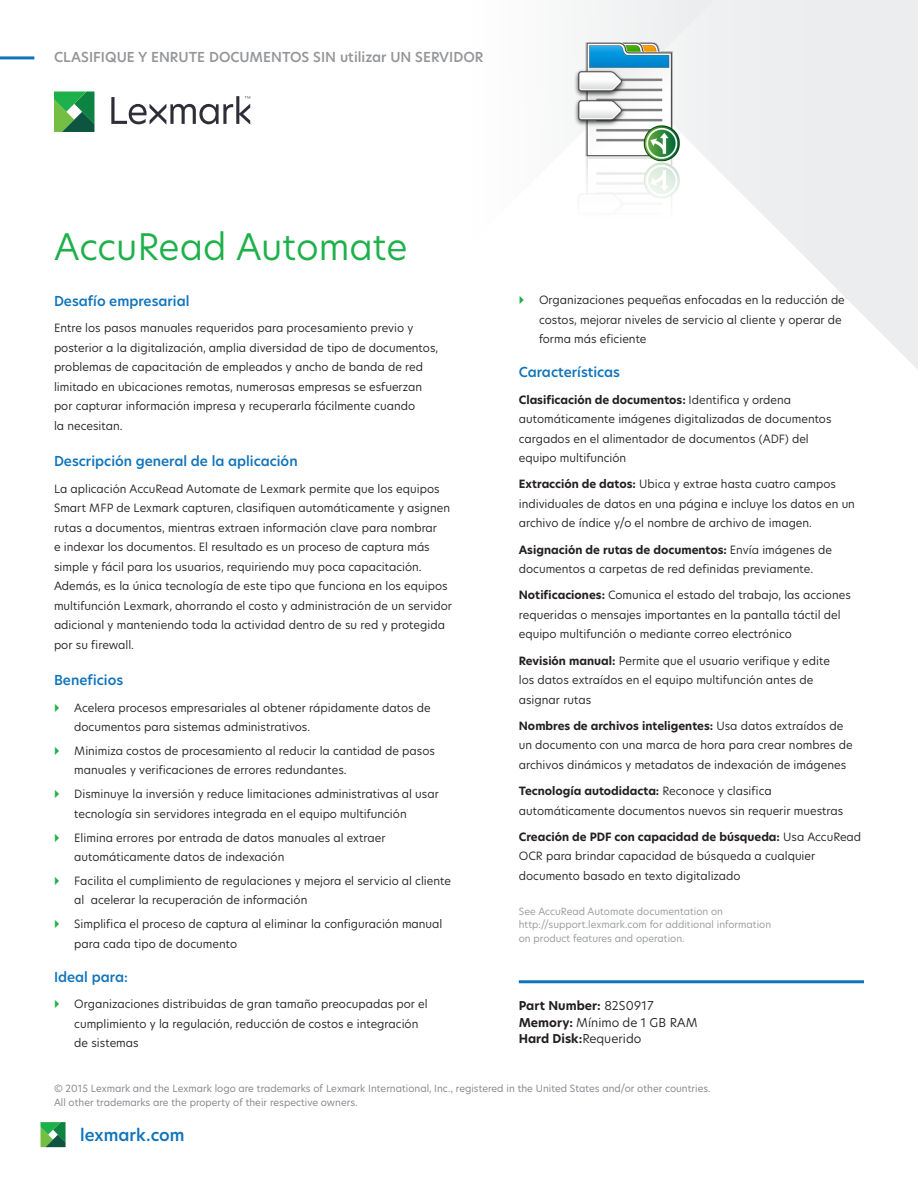
<style>
.page{position:relative;width:918px;height:1188px;background:#fff}
.page>*{position:absolute;margin:0;border:0;box-sizing:border-box;transform-origin:0 0}
.Header_Style_-_Level{font:36px "TP Hero";color:#1eb14b}
.URL_Style{font:600 16.5px "TP Hero";color:#1074bc}
.Header_Style_-_Level-2{font:600 13.5px "TP Hero";color:#1074bc}
.Document_Label_Style{font:600 13.5px "TP Hero";color:#939598}
.eSF_App_-_Blue_rule{font:12px/16.5px "TP Hero";color:#231f20}
.eSF_App_-_callout_bo{font:700 12px "TP Hero";color:#231f20}
.Body_Copy{font:11.25px/19.5px "TP Hero";color:#231f20}
.Copyright_Style{font:9.75px "TP Hero";color:#7f7e85}
.Caption_Style{font:9.75px/13.5px "TP Hero";color:#939598}
.s1{font-weight:700}
.s2{font-weight:400}
</style>
<div class="page">
<svg style="left:766px;top:0;width:152px;height:370px"></svg>
<svg style="left:592px;top:0;width:174px;height:218px"></svg>
<hr style="left:519px;top:980px;width:345px;height:3px;background:#1074bc">
<img style="left:573px;top:17px;width:114px;height:201px">
<hr style="left:0;top:56px;width:34px;height:3px;background:#1074bc">
<svg style="left:111px;top:96px;width:139px;height:28px"></svg>
<svg style="left:54px;top:91px;width:40px;height:41px"></svg>
<svg style="left:40px;top:1122px;width:26px;height:25px"></svg>
<p class="Document_Label_Style" style="left:54px;top:48px;width:431px">CLASIFIQUE Y ENRUTE DOCUMENTOS SIN utilizar UN SERVIDOR</p>
<p class="Header_Style_-_Level" style="left:54px;top:222px;width:355px">AccuRead Automate</p>
<p class="Header_Style_-_Level-2" style="left:54px;top:292px;width:137px">Desafío empresarial</p>
<p class="Body_Copy" style="left:54px;top:318px;width:386px">Entre los pasos manuales requeridos para procesamiento previo y posterior a la digitalización, amplia diversidad de tipo de documentos, problemas de capacitación de empleados y ancho de banda de red limitado en ubicaciones remotas, numerosas empresas se esfuerzan por capturar información impresa y recuperarla fácilmente cuando<br>la necesitan.</p>
<p class="Header_Style_-_Level-2" style="left:54px;top:452px;width:245px">Descripción general de la aplicación</p>
<p class="Body_Copy" style="left:54px;top:479px;width:400px">La aplicación AccuRead Automate de Lexmark permite que los equipos Smart MFP de Lexmark capturen, clasifiquen automáticamente y asignen rutas a documentos, mientras extraen información clave para nombrar<br>e indexar los documentos. El resultado es un proceso de captura más simple y fácil para los usuarios, requiriendo muy poca capacitación.<br>Además, es la única tecnología de este tipo que funciona en los equipos multifunción Lexmark, ahorrando el costo y administración de un servidor adicional y manteniendo toda la actividad dentro de su red y protegida por su firewall.</p>
<p class="Header_Style_-_Level-2" style="left:54px;top:671px;width:71px">Beneficios</p>
<p class="Body_Copy" style="left:74px;top:698px;width:358px">Acelera procesos empresariales al obtener rápidamente datos de documentos para sistemas administrativos.</p>
<p class="Body_Copy" style="left:74px;top:741px;width:362px">Minimiza costos de procesamiento al reducir la cantidad de pasos manuales y verificaciones de errores redundantes.</p>
<p class="Body_Copy" style="left:74px;top:784px;width:366px">Disminuye la inversión y reduce limitaciones administrativas al usar tecnología sin servidores integrada en el equipo multifunción</p>
<p class="Body_Copy" style="left:74px;top:827px;width:313px">Elimina errores por entrada de datos manuales al extraer automáticamente datos de indexación</p>
<p class="Body_Copy" style="left:74px;top:871px;width:378px">Facilita el cumplimiento de regulaciones y mejora el servicio al cliente al acelerar la recuperación de información</p>
<p class="Body_Copy" style="left:74px;top:914px;width:370px">Simplifica el proceso de captura al eliminar la configuración manual para cada tipo de documento</p>
<p class="Header_Style_-_Level-2" style="left:54px;top:968px;width:75px">Ideal para:</p>
<p class="Body_Copy" style="left:74px;top:994px;width:355px">Organizaciones distribuidas de gran tamaño preocupadas por el cumplimiento y la regulación, reducción de costos e integración de sistemas</p>
<p class="Body_Copy" style="left:539px;top:290px;width:307px">Organizaciones pequeñas enfocadas en la reducción de costos, mejorar niveles de servicio al cliente y operar de forma más eficiente</p>
<p class="Header_Style_-_Level-2" style="left:519px;top:363px;width:103px">Características</p>
<p class="Body_Copy" style="left:519px;top:390px;width:314px"><span class="s1">Clasificación de documentos:</span> Identifica y ordena automáticamente imágenes digitalizadas de documentos cargados en el alimentador de documentos (ADF) del equipo multifunción</p>
<p class="Body_Copy" style="left:519px;top:474px;width:338px"><span class="s1">Extracción de datos:</span> Ubica y extrae hasta cuatro campos individuales de datos en una página e incluye los datos en un archivo de índice y/o el nombre de archivo de imagen.</p>
<p class="Body_Copy" style="left:519px;top:540px;width:315px"><span class="s1">Asignación de rutas de documentos:</span> Envía imágenes de documentos a carpetas de red definidas previamente.</p>
<p class="Body_Copy" style="left:519px;top:585px;width:334px"><span class="s1">Notificaciones:</span> Comunica el estado del trabajo, las acciones requeridas o mensajes importantes en la pantalla táctil del equipo multifunción o mediante correo electrónico</p>
<p class="Body_Copy" style="left:519px;top:651px;width:313px"><span class="s1">Revisión manual:</span> Permite que el usuario verifique y edite los datos extraídos en el equipo multifunción antes de asignar rutas</p>
<p class="Body_Copy" style="left:519px;top:716px;width:336px"><span class="s1">Nombres de archivos inteligentes:</span> Usa datos extraídos de un documento con una marca de hora para crear nombres de archivos dinámicos y metadatos de indexación de imágenes</p>
<p class="Body_Copy" style="left:519px;top:781px;width:326px"><span class="s1">Tecnología autodidacta:</span> Reconoce y clasifica automáticamente documentos nuevos sin requerir muestras</p>
<p class="Body_Copy" style="left:519px;top:827px;width:344px"><span class="s1">Creación de PDF con capacidad de búsqueda:</span> Usa AccuRead<br>OCR para brindar capacidad de búsqueda a cualquier documento basado en texto digitalizado</p>
<p class="Caption_Style" style="left:519px;top:904px;width:254px">See AccuRead Automate documentation on http://support.lexmark.com for additional information on product features and operation.</p>
<p class="eSF_App_-_Blue_rule" style="left:519px;top:997px;width:180px"><span class="s1">Part Number:</span> 82S0917<br><span class="s1">Memory:</span> Mínimo de 1 GB RAM</p>
<p class="eSF_App_-_callout_bo" style="left:519px;top:1031px;width:124px">Hard Disk:<span class="s2">Requerido</span></p>
<p class="Copyright_Style" style="left:54px;top:1082px;width:658px">© 2015 Lexmark and the Lexmark logo are trademarks of Lexmark International, Inc., registered in the United States and/or other countries.</p>
<p class="Copyright_Style" style="left:54px;top:1095px;width:305px">All other trademarks are the property of their respective owners.</p>
<p class="URL_Style" style="left:80px;top:1123px;width:106px">lexmark.com</p>
</div>
